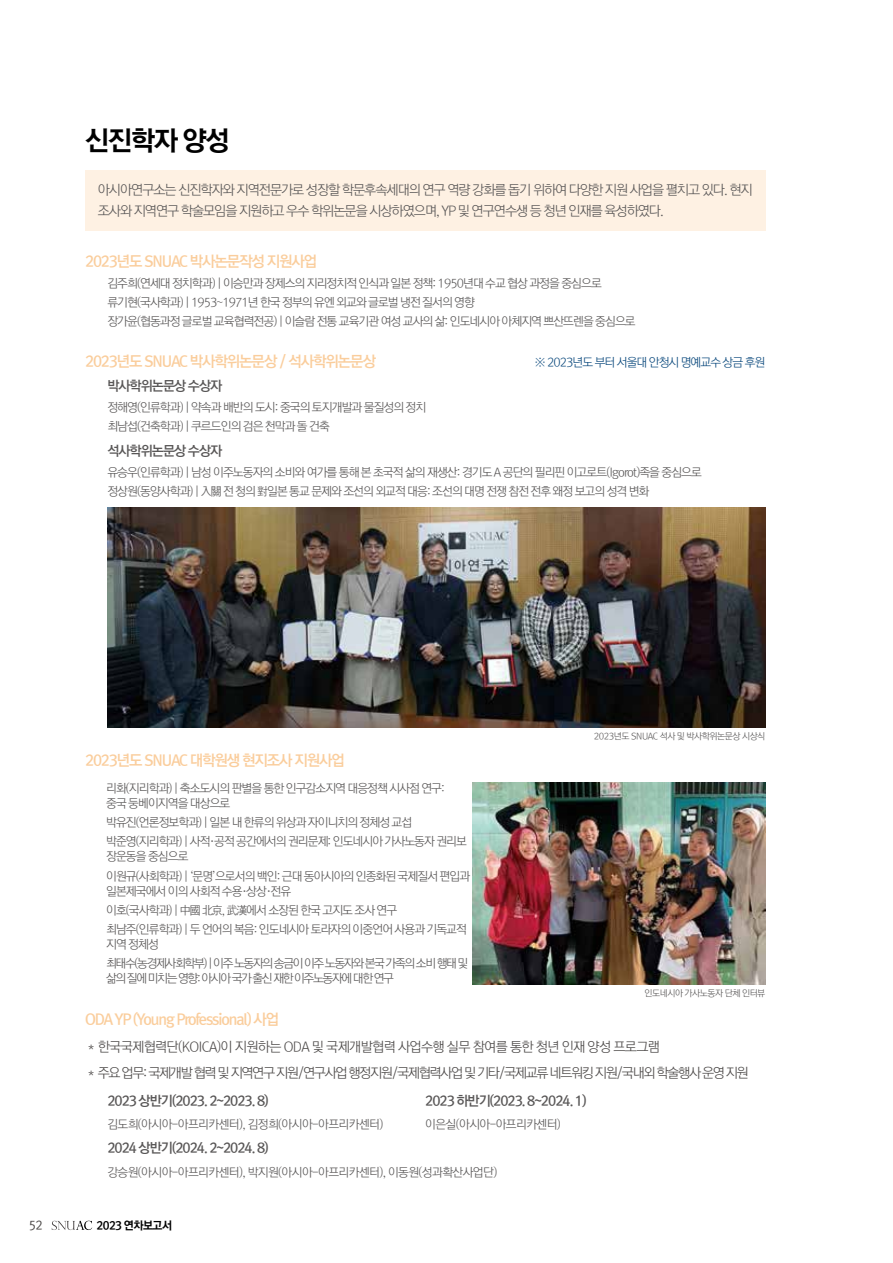
<style>
.page{position:relative;width:893px;height:1263px;background:#fff}
.page>*{position:absolute;margin:0;border:0;box-sizing:border-box;transform-origin:0 0}
.t1{font:27px "Rix Go EB";letter-spacing:-.05em;color:#000}
.t2{font:15px "Rix Go B";letter-spacing:-.075em;color:#facd9c}
.t3{font:13.5px/26.5px "Rix Go L";letter-spacing:-.1em;color:#4c4948}
.t4{font:13.5px/21px "Rix Go L";letter-spacing:-.075em;color:#595757}
.t5{font:13.5px "Rix Go B";letter-spacing:-.075em;color:#595757}
.t6{font:12px/19.2px "Rix Go L";letter-spacing:-.075em;color:#595757}
.t7{font:12px "Rix Go L";letter-spacing:-.05em;color:#595757}
.t8{font:12px/19.2px "Rix Go L";letter-spacing:-.11em;color:#595757}
.t9{font:12px "Rix Go L";letter-spacing:-.075em;color:#0b497d}
.t10{font:12px "Rix Go M";color:#4c4948}
.t11{font:11.25px "Rix Go EB";letter-spacing:-.05em;color:#000}
.t12{font:9px "Rix Go L";letter-spacing:-.05em;color:#595757}
</style>
<div class="page">
<svg style="left:52px;top:1221px;width:40px;height:9px"></svg>
<img style="left:107px;top:508px;width:658px;height:219px">
<img style="left:473px;top:783px;width:292px;height:202px">
<div style="left:85px;top:170px;width:680px;height:60px;background:#fef1e3"></div>
<h1 class="t1" style="left:85px;top:126px;width:146px">신진학자 양성</h1>
<p class="t4" style="left:98px;top:179px;width:656px">아시아연구소는 신진학자와 지역전문가로 성장할 학문후속세대의 연구 역량 강화를 돕기 위하여 다양한 지원 사업을 펼치고 있다. 현지 조사와 지역연구 학술모임을 지원하고 우수 학위논문을 시상하였으며, YP 및 연구연수생 등 청년 인재를 육성하였다.</p>
<p class="t2" style="left:85px;top:253px;width:234px">2023년도 SNUAC 박사논문작성 지원사업</p>
<p class="t6" style="left:107px;top:273px;width:530px">김주희(연세대 정치학과) | 이승만과 장제스의 지리정치적 인식과 일본 정책: 1950년대 수교 협상 과정을 중심으로 류기현(국사학과) | 1953~1971년 한국 정부의 유엔 외교와 글로벌 냉전 질서의 영향<br>장가윤(협동과정 글로벌 교육협력전공) | 이슬람 전통 교육기관 여성 교사의 삶: 인도네시아 아체지역 쁘산뜨렌을 중심으로</p>
<p class="t2" style="left:85px;top:353px;width:293px">2023년도 SNUAC 박사학위논문상 / 석사학위논문상</p>
<p class="t9" style="left:535px;top:356px;width:232px">※ 2023년도 부터 서울대 안청시 명예교수 상금 후원</p>
<p class="t5" style="left:107px;top:378px;width:116px">박사학위논문상 수상자</p>
<p class="t6" style="left:107px;top:398px;width:320px">정해영(인류학과) | 약속과 배반의 도시: 중국의 토지개발과 물질성의 정치 최남섭(건축학과) | 쿠르드인의 검은 천막과 돌 건축</p>
<p class="t5" style="left:107px;top:443px;width:116px">석사학위논문상 수상자</p>
<p class="t6" style="left:107px;top:463px;width:596px">유승우(인류학과) | 남성 이주노동자의 소비와 여가를 통해 본 초국적 삶의 재생산: 경기도 A 공단의 필리핀 이고로트(Igorot)족을 중심으로 정상원(동양사학과) | 入關 전 청의 對일본 통교 문제와 조선의 외교적 대응: 조선의 대명 전쟁 참전 전후 왜정 보고의 성격 변화</p>
<p class="t2" style="left:85px;top:752px;width:262px">2023년도 SNUAC 대학원생 현지조사 지원사업</p>
<p class="t6" style="left:106px;top:781px;width:340px;line-height:15px">리화(지리학과) | 축소도시의 판별을 통한 인구감소지역 대응정책 시사점 연구: 중국 둥베이지역을 대상으로</p>
<p class="t6" style="left:106px;top:813px;width:362px">박유진(언론정보학과) | 일본 내 한류의 위상과 자이니치의 정체성 교섭 박준영(지리학과) | 사적·공적 공간에서의 권리문제: 인도네시아 가사노동자 권리보</p>
<p class="t6" style="left:106px;top:847px;width:365px">장운동을 중심으로<br>이원규(사회학과) | ‘문명’으로서의 백인: 근대 동아시아의 인종화된 국제질서 편입과</p>
<p class="t6" style="left:106px;top:881px;width:362px">일본제국에서 이의 사회적 수용·상상·전유<br>이호(국사학과) | 中國 北京, 武漢에서 소장된 한국 고지도 조사 연구 최남주(인류학과) | 두 언어의 복음: 인도네시아 토라자의 이중언어 사용과 기독교적</p>
<p class="t8" style="left:106px;top:935px;width:364px">지역 정체성<br>최태수(농경제사회학부) | 이주 노동자의 송금이 이주 노동자와 본국 가족의 소비 행태 및</p>
<p class="t8" style="left:106px;top:969px;width:289px">삶의 질에 미치는 영향: 아시아 국가 출신 재한 이주노동자에 대한 연구</p>
<p class="t12" style="left:594px;top:731px;width:173px">2023년도 SNUAC 석사 및 박사학위논문상 시상식</p>
<p class="t12" style="left:644px;top:988px;width:123px">인도네시아 가사노동자 단체 인터뷰</p>
<p class="t2" style="left:85px;top:1011px;width:196px">ODA YP (Young Professional) 사업</p>
<p class="t3" style="left:85px;top:1033px;width:665px">＊한국국제협력단(KOICA)이 지원하는 ODA 및 국제개발협력 사업수행 실무 참여를 통한 청년 인재 양성 프로그램<br>＊주요 업무: 국제개발 협력 및 지역연구 지원/연구사업 행정지원/국제협력사업 및 기타/국제교류 네트워킹 지원/국내외 학술행사 운영 지원</p>
<p class="t5" style="left:107px;top:1093px;width:163px">2023 상반기(2023. 2~2023. 8)</p>
<p class="t7" style="left:107px;top:1118px;width:277px">김도희(아시아-아프리카센터), 김정희(아시아-아프리카센터)</p>
<p class="t5" style="left:425px;top:1093px;width:163px">2023 하반기(2023. 8~2024. 1)</p>
<p class="t7" style="left:425px;top:1118px;width:137px">이은실(아시아-아프리카센터)</p>
<p class="t5" style="left:107px;top:1140px;width:163px">2024 상반기(2024. 2~2024. 8)</p>
<p class="t7" style="left:107px;top:1165px;width:391px">강승원(아시아-아프리카센터), 박지원(아시아-아프리카센터), 이동원(성과확산사업단)</p>
<p class="t10" style="left:29px;top:1219px;width:15px">52</p>
<p class="t11" style="left:97px;top:1219px;width:77px">2023 연차보고서</p>
</div>
